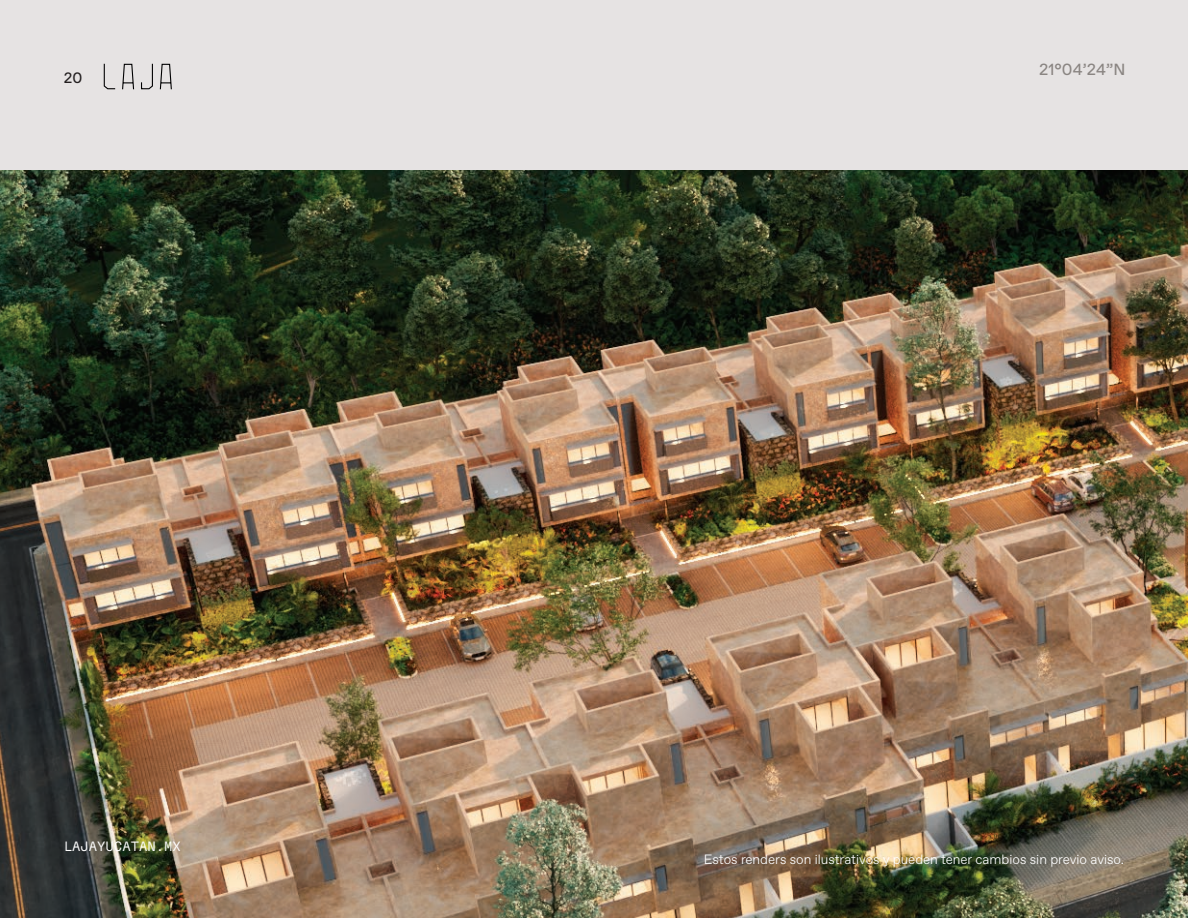
<style>
.page{position:relative;width:1188px;height:918px;background:#fff}
.page>*{position:absolute;margin:0;border:0;box-sizing:border-box;transform-origin:0 0}
.t1{font:16.2px "Favorit";color:#8a8582}
.t2{font:15px "Favorit";color:#231f20}
.t3{font:300 13.5px "Favorit";color:#fff}
.t4{font:300 13.5px "GT Flexa Mono";color:#fff}
</style>
<div class="page">
<div style="left:0;top:0;width:1188px;height:304px;background:#e6e3e3"></div>
<img style="left:0;top:170px;width:1188px;height:748px">
<svg style="left:122px;top:64px;width:12px;height:25px"></svg>
<svg style="left:160px;top:64px;width:12px;height:25px"></svg>
<svg style="left:104px;top:64px;width:11px;height:25px"></svg>
<svg style="left:141px;top:64px;width:12px;height:25px"></svg>
<p class="t2" style="left:64px;top:68px;width:20px">20</p>
<p class="t4" style="left:64px;top:838px;width:119px">LAJAYUCATAN.MX</p>
<p class="t1" style="left:1039px;top:59px;width:88px">21°04’24”N</p>
<p class="t3" style="left:704px;top:851px;width:422px">Estos renders son ilustrativos y pueden tener cambios sin previo aviso.</p>
</div>
